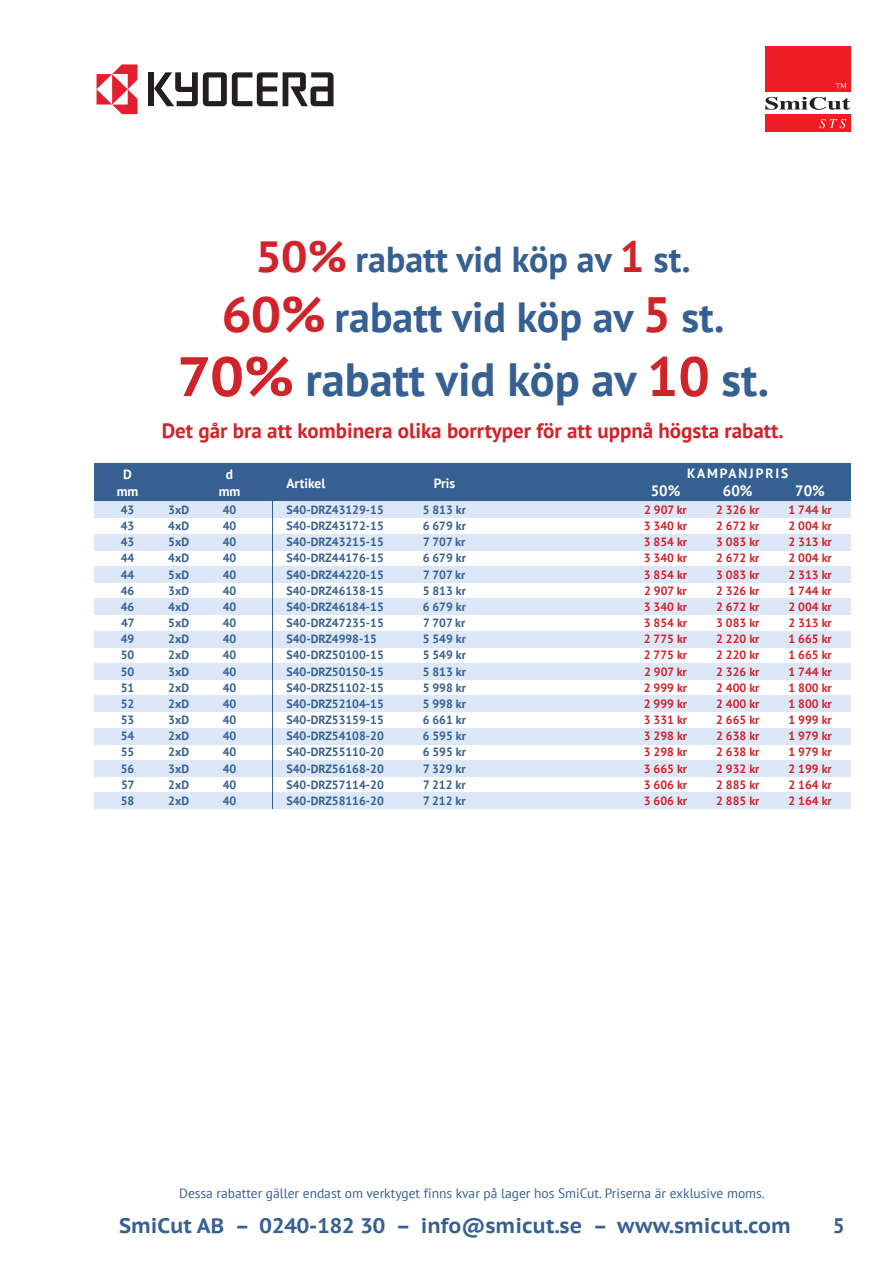
<style>
.page{position:relative;width:893px;height:1263px;background:#fff}
.page>*{position:absolute;margin:0;border:0;box-sizing:border-box;transform-origin:0 0}
.t1{font:700 46.5px "PT Sans";color:#366092}
.t2{font:700 42px "PT Sans";color:#366092}
.t3{font:700 36px "PT Sans";color:#366092}
.t4{font:700 21px "PT Sans";color:#d1232a}
.t5{font:700 21px "PT Sans Caption";color:#366092}
.t6{font:700 21px "PT Sans";color:#366092}
.t7{font:700 15px "PT Sans";color:#fff}
.t8{font:13.5px "PT Sans";color:#366092}
.t9{font:700 13.5px "PT Sans";letter-spacing:.14em;color:#fff}
.t10{font:700 13.5px/16.2px "PT Sans";letter-spacing:.03em;color:#fff;text-align:center}
.t11{font:700 13.5px "PT Sans";color:#fff}
.t12{font:700 12px/16.2px "PT Sans";color:#366092;text-align:justify}
.t13{font:700 12px/16.2px "PT Sans";color:#d1232a;text-align:justify}
.s1{font-family:"PT Sans Caption";font-size:43.5px;color:#d1232a}
.s2{font-size:43.5px;color:#d1232a}
.s3{font-family:"PT Sans Caption";font-size:49.5px;color:#d1232a}
.s4{font-size:49.5px;color:#d1232a}
.s5{font-family:"PT Sans Caption";font-size:55.5px;color:#d1232a}
.s6{font-size:55.5px;color:#d1232a}
</style>
<div class="page">
<div style="left:765px;top:47px;width:85px;height:45px;background:#ee1d23"></div>
<div style="left:765px;top:115px;width:85px;height:17px;background:#ee1d23"></div>
<svg style="left:765px;top:97px;width:85px;height:13px"></svg>
<svg style="left:819px;top:119px;width:27px;height:9px"></svg>
<svg style="left:836px;top:83px;width:11px;height:5px"></svg>
<div style="left:148px;top:72px;width:6px;height:34px;background:#231f20"></div>
<svg style="left:154px;top:72px;width:179px;height:34px"></svg>
<svg style="left:97px;top:64px;width:40px;height:50px"></svg>
<div style="left:94px;top:463px;width:756px;height:39px;background:#366092"></div>
<div style="left:94px;top:663px;width:756px;height:16px;background:#dce7f7"></div>
<div style="left:94px;top:696px;width:756px;height:16px;background:#dce7f7"></div>
<div style="left:94px;top:728px;width:756px;height:16px;background:#dce7f7"></div>
<div style="left:94px;top:760px;width:756px;height:16px;background:#dce7f7"></div>
<div style="left:94px;top:793px;width:756px;height:16px;background:#dce7f7"></div>
<div style="left:94px;top:502px;width:756px;height:16px;background:#dce7f7"></div>
<div style="left:94px;top:534px;width:756px;height:16px;background:#dce7f7"></div>
<div style="left:94px;top:566px;width:756px;height:17px;background:#dce7f7"></div>
<div style="left:94px;top:599px;width:756px;height:16px;background:#dce7f7"></div>
<div style="left:94px;top:631px;width:756px;height:16px;background:#dce7f7"></div>
<hr style="left:272px;top:502px;width:1px;height:307px;background:#366092">
<h3 class="t3" style="left:256px;top:236px;width:436px"><span class="s1">50%</span> rabatt vid köp av <span class="s2">1</span> st.</h3>
<h2 class="t2" style="left:222px;top:289px;width:504px"><span class="s3">60%</span> rabatt vid köp av <span class="s4">5</span> st.</h2>
<h1 class="t1" style="left:178px;top:349px;width:593px"><span class="s5">70%</span> rabatt vid köp av <span class="s6">10</span> st.</h1>
<p class="t10" style="left:117px;top:466px;width:23px">D mm</p>
<p class="t12" style="left:121px;top:501px;width:15px">43<br>43<br>43<br>44<br>44<br>46<br>46<br>47<br>49<br>50<br>50<br>51<br>52<br>53<br>54<br>55<br>56<br>57<br>58</p>
<h3 class="t4" style="left:162px;top:417px;width:624px">Det går bra att kombinera olika borrtyper för att uppnå högsta rabatt.</h3>
<p class="t10" style="left:219px;top:466px;width:23px">d mm</p>
<p class="t11" style="left:286px;top:474px;width:40px">Artikel</p>
<p class="t10" style="left:434px;top:475px;width:23px">Pris</p>
<p class="t7" style="left:651px;top:481px;width:31px">50%</p>
<p class="t9" style="left:687px;top:464px;width:102px">KAMPANJPRIS</p>
<p class="t7" style="left:723px;top:481px;width:31px">60%</p>
<p class="t7" style="left:795px;top:481px;width:31px">70%</p>
<p class="t12" style="left:168px;top:501px;width:22px">3xD 4xD 5xD 4xD 5xD 3xD 4xD 5xD 2xD 2xD 3xD 2xD 2xD 3xD 2xD 2xD 3xD 2xD 2xD</p>
<p class="t12" style="left:223px;top:501px;width:15px">40<br>40<br>40<br>40<br>40<br>40<br>40<br>40<br>40<br>40<br>40<br>40<br>40<br>40<br>40<br>40<br>40<br>40<br>40</p>
<p class="t12" style="left:286px;top:501px;width:99px;text-align:left">S40-DRZ43129-15<br>S40-DRZ43172-15<br>S40-DRZ43215-15<br>S40-DRZ44176-15<br>S40-DRZ44220-15<br>S40-DRZ46138-15<br>S40-DRZ46184-15<br>S40-DRZ47235-15<br>S40-DRZ4998-15<br>S40-DRZ50100-15<br>S40-DRZ50150-15<br>S40-DRZ51102-15<br>S40-DRZ52104-15<br>S40-DRZ53159-15<br>S40-DRZ54108-20<br>S40-DRZ55110-20<br>S40-DRZ56168-20<br>S40-DRZ57114-20<br>S40-DRZ58116-20</p>
<p class="t12" style="left:423px;top:501px;width:45px">5 813 kr 6 679 kr 7 707 kr 6 679 kr 7 707 kr 5 813 kr 6 679 kr 7 707 kr 5 549 kr 5 549 kr 5 813 kr 5 998 kr 5 998 kr 6 661 kr 6 595 kr 6 595 kr 7 329 kr 7 212 kr 7 212 kr</p>
<p class="t13" style="left:644px;top:501px;width:45px">2 907 kr 3 340 kr 3 854 kr 3 340 kr 3 854 kr 2 907 kr 3 340 kr 3 854 kr 2 775 kr 2 775 kr 2 907 kr 2 999 kr 2 999 kr 3 331 kr 3 298 kr 3 298 kr 3 665 kr 3 606 kr 3 606 kr</p>
<p class="t13" style="left:716px;top:501px;width:45px">2 326 kr 2 672 kr 3 083 kr 2 672 kr 3 083 kr 2 326 kr 2 672 kr 3 083 kr 2 220 kr 2 220 kr 2 326 kr 2 400 kr 2 400 kr 2 665 kr 2 638 kr 2 638 kr 2 932 kr 2 885 kr 2 885 kr</p>
<p class="t13" style="left:788px;top:501px;width:45px">1 744 kr 2 004 kr 2 313 kr 2 004 kr 2 313 kr 1 744 kr 2 004 kr 2 313 kr 1 665 kr 1 665 kr 1 744 kr 1 800 kr 1 800 kr 1 999 kr 1 979 kr 1 979 kr 2 199 kr 2 164 kr 2 164 kr</p>
<p class="t8" style="left:179px;top:1185px;width:587px">Dessa rabatter gäller endast om verktyget finns kvar på lager hos SmiCut. Priserna är exklusive moms.</p>
<h3 class="t5" style="left:119px;top:1212px;width:673px">SmiCut AB – 0240-182 30 – info@smicut.se – www.smicut.com</h3>
<h3 class="t6" style="left:833px;top:1212px;width:13px">5</h3>
</div>
